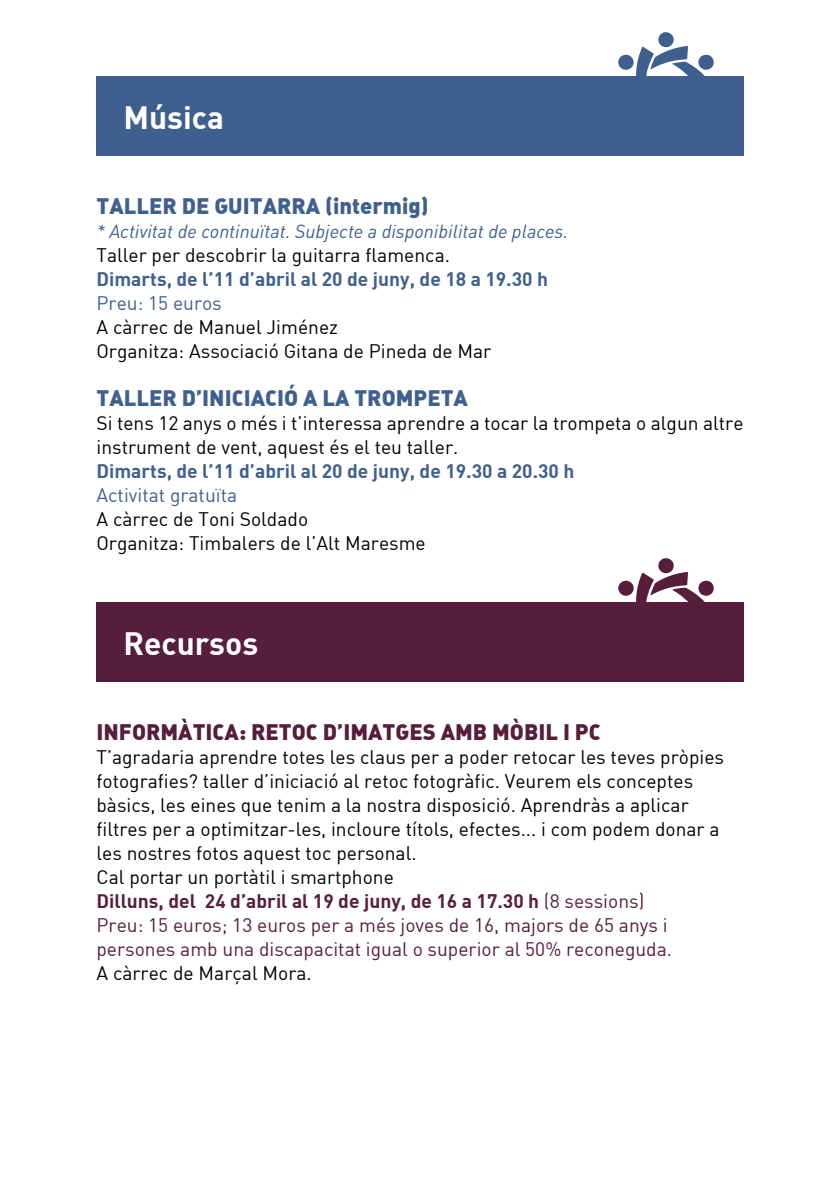
<style>
.page{position:relative;width:840px;height:1191px;background:#fff}
.page>*{position:absolute;margin:0;border:0;box-sizing:border-box;transform-origin:0 0}
.t1{font:31.6px "DIN Bold";color:#fff}
.t2{font:22px "DIN Black Alternate";color:#3f608f}
.t3{font:22px "DIN Black Alternate";color:#571e3b}
.t4{font:19.2px/24px "DIN";color:#000}
.t5{font:19.2px/24px "DIN";color:#571e3b}
.t6{font:19.2px "DIN Bold";color:#3f608f}
.t7{font:19.2px "DIN Bold";color:#571e3b}
.t8{font:19.2px "DIN";color:#3f608f}
.t9{font:italic 18.8px "DIN";color:#3f608f}
.s1{font-family:"DIN"}
</style>
<div class="page">
<div style="left:96px;top:76px;width:647px;height:79px;background:#3f608f"></div>
<svg style="left:618px;top:32px;width:96px;height:44px"></svg>
<div style="left:96px;top:602px;width:647px;height:79px;background:#571e3b"></div>
<svg style="left:618px;top:558px;width:96px;height:44px"></svg>
<h1 class="t1" style="left:123px;top:97px;width:102px">Música</h1>
<p class="t2" style="left:96px;top:191px;width:333px">TALLER DE GUITARRA (intermig)</p>
<p class="t9" style="left:96px;top:220px;width:473px">* Activitat de continuïtat. Subjecte a disponibilitat de places.</p>
<p class="t4" style="left:96px;top:243px;width:355px">Taller per descobrir la guitarra flamenca.</p>
<p class="t6" style="left:96px;top:267px;width:453px">Dimarts, de l’11 d’abril al 20 de juny, de 18 a 19.30 h</p>
<p class="t8" style="left:96px;top:291px;width:127px">Preu: 15 euros</p>
<p class="t4" style="left:96px;top:315px;width:396px">A càrrec de Manuel Jiménez<br>Organitza: Associació Gitana de Pineda de Mar</p>
<p class="t2" style="left:96px;top:383px;width:373px">TALLER D’INICIACIÓ A LA TROMPETA</p>
<p class="t4" style="left:96px;top:411px;width:648px">Si tens 12 anys o més i t’interessa aprendre a tocar la trompeta o algun altre instrument de vent, aquest és el teu taller.</p>
<p class="t6" style="left:96px;top:459px;width:479px">Dimarts, de l’11 d’abril al 20 de juny, de 19.30 a 20.30 h</p>
<p class="t8" style="left:96px;top:483px;width:142px">Activitat gratuïta</p>
<p class="t4" style="left:96px;top:507px;width:330px">A càrrec de Toni Soldado<br>Organitza: Timbalers de l’Alt Maresme</p>
<h1 class="t1" style="left:123px;top:623px;width:136px">Recursos</h1>
<p class="t3" style="left:96px;top:717px;width:505px">INFORMÀTICA: RETOC D’IMATGES AMB MÒBIL I PC</p>
<p class="t4" style="left:96px;top:745px;width:628px">T’agradaria aprendre totes les claus per a poder retocar les teves pròpies fotografies? taller d’iniciació al retoc fotogràfic. Veurem els conceptes bàsics, les eines que tenim a la nostra disposició. Aprendràs a aplicar filtres per a optimitzar-les, incloure títols, efectes... i com podem donar a les nostres fotos aquest toc personal.<br>Cal portar un portàtil i smartphone</p>
<p class="t7" style="left:96px;top:888px;width:549px">Dilluns, del 24 d’abril al 19 de juny, de 16 a 17.30 h <span class="s1">(8 sessions)</span></p>
<p class="t5" style="left:96px;top:913px;width:576px">Preu: 15 euros; 13 euros per a més joves de 16, majors de 65 anys i persones amb una discapacitat igual o superior al 50% reconeguda.</p>
<p class="t4" style="left:96px;top:961px;width:217px">A càrrec de Marçal Mora.</p>
</div>
